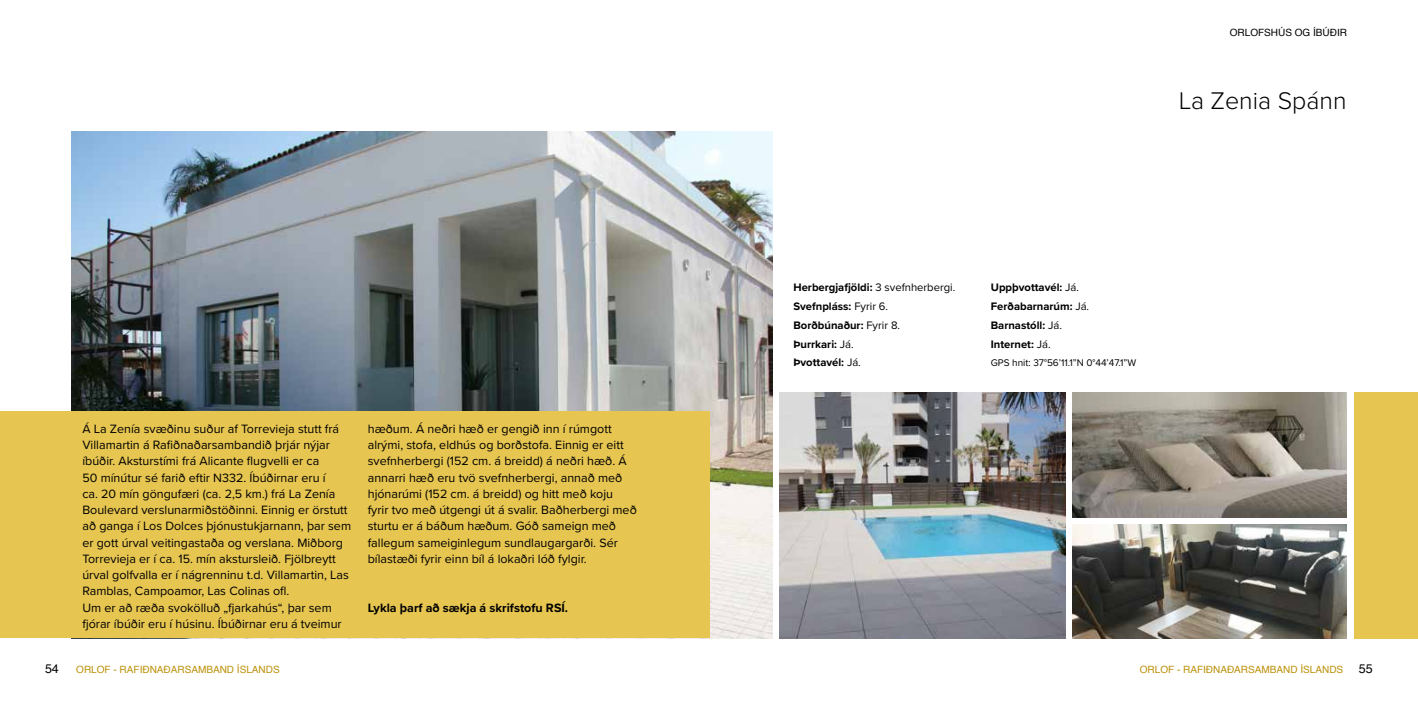
<style>
.page{position:relative;width:1418px;height:709px;background:#fff}
.page>*{position:absolute;margin:0;border:0;box-sizing:border-box;transform-origin:0 0}
.t1{font:300 25px "Proxima Nova";color:#000}
.t2{font:12.5px/16.2px "Proxima Nova";color:#000}
.t3{font:700 12.5px "Proxima Nova";color:#000}
.t4{font:12.5px "Helvetica";color:#000}
.t5{font:700 11.25px/18.8px "Proxima Nova";color:#000}
.t6{font:10px "Helvetica";color:#bc9109}
.t7{font:10px "Proxima Nova";color:#000}
.t8{font:10px "Helvetica";color:#000}
.s1{font-weight:400}
</style>
<div class="page">
<img style="left:71px;top:131px;width:701px;height:507px">
<div style="left:0;top:411px;width:709px;height:227px;background:#e6c551"></div>
<img style="left:780px;top:392px;width:285px;height:246px">
<img style="left:1072px;top:392px;width:274px;height:125px">
<img style="left:1072px;top:524px;width:274px;height:114px">
<div style="left:1353px;top:392px;width:64px;height:246px;background:#e6c551"></div>
<p class="t8" style="left:1229px;top:25px;width:119px">ORLOFSHÚS OG ÍBÚÐIR</p>
<p class="t2" style="left:82px;top:420px;width:270px">Á La Zenía svæðinu suður af Torrevieja stutt frá Villamartin á Rafiðnaðarsambandið þrjár nýjar íbúðir. Aksturstími frá Alicante flugvelli er ca<br>50 mínútur sé farið eftir N332. Íbúðirnar eru í<br>ca. 20 mín göngufæri (ca. 2,5 km.) frá La Zenía Boulevard verslunarmiðstöðinni. Einnig er örstutt að ganga í Los Dolces þjónustukjarnann, þar sem er gott úrval veitingastaða og verslana. Miðborg Torrevieja er í ca. 15. mín akstursleið. Fjölbreytt úrval golfvalla er í nágrenninu t.d. Villamartin, Las Ramblas, Campoamor, Las Colinas ofl.<br>Um er að ræða svokölluð „fjarkahús“, þar sem fjórar íbúðir eru í húsinu. Íbúðirnar eru á tveimur</p>
<p class="t2" style="left:368px;top:420px;width:270px">hæðum. Á neðri hæð er gengið inn í rúmgott alrými, stofa, eldhús og borðstofa. Einnig er eitt svefnherbergi (152 cm. á breidd) á neðri hæð. Á annarri hæð eru tvö svefnherbergi, annað með hjónarúmi (152 cm. á breidd) og hitt með koju fyrir tvo með útgengi út á svalir. Baðherbergi með sturtu er á báðum hæðum. Góð sameign með fallegum sameiginlegum sundlaugargarði. Sér bílastæði fyrir einn bíl á lokaðri lóð fylgir.</p>
<p class="t3" style="left:368px;top:598px;width:202px">Lykla þarf að sækja á skrifstofu RSÍ.</p>
<h1 class="t1" style="left:1178px;top:82px;width:169px">La Zenia Spánn</h1>
<p class="t5" style="left:793px;top:278px;width:163px">Herbergjafjöldi: <span class="s1">3 svefnherbergi.<br></span>Svefnpláss: <span class="s1">Fyrir 6.<br></span>Borðbúnaður: <span class="s1">Fyrir 8.<br></span>Þurrkari: <span class="s1">Já.<br></span>Þvottavél: <span class="s1">Já.</span></p>
<p class="t5" style="left:990px;top:278px;width:100px">Uppþvottavél: <span class="s1">Já.<br></span>Ferðabarnarúm: <span class="s1">Já.<br></span>Barnastóll: <span class="s1">Já.<br></span>Internet: <span class="s1">Já.</span></p>
<p class="t7" style="left:990px;top:355px;width:147px">GPS hnit: 37°56’11.1”N 0°44’47.1”W</p>
<p class="t4" style="left:45px;top:659px;width:15px">54</p>
<p class="t6" style="left:76px;top:662px;width:205px">ORLOF - RAFIÐNAÐARSAMBAND ÍSLANDS</p>
<p class="t6" style="left:1139px;top:662px;width:205px">ORLOF - RAFIÐNAÐARSAMBAND ÍSLANDS</p>
<p class="t4" style="left:1358px;top:659px;width:15px">55</p>
</div>
